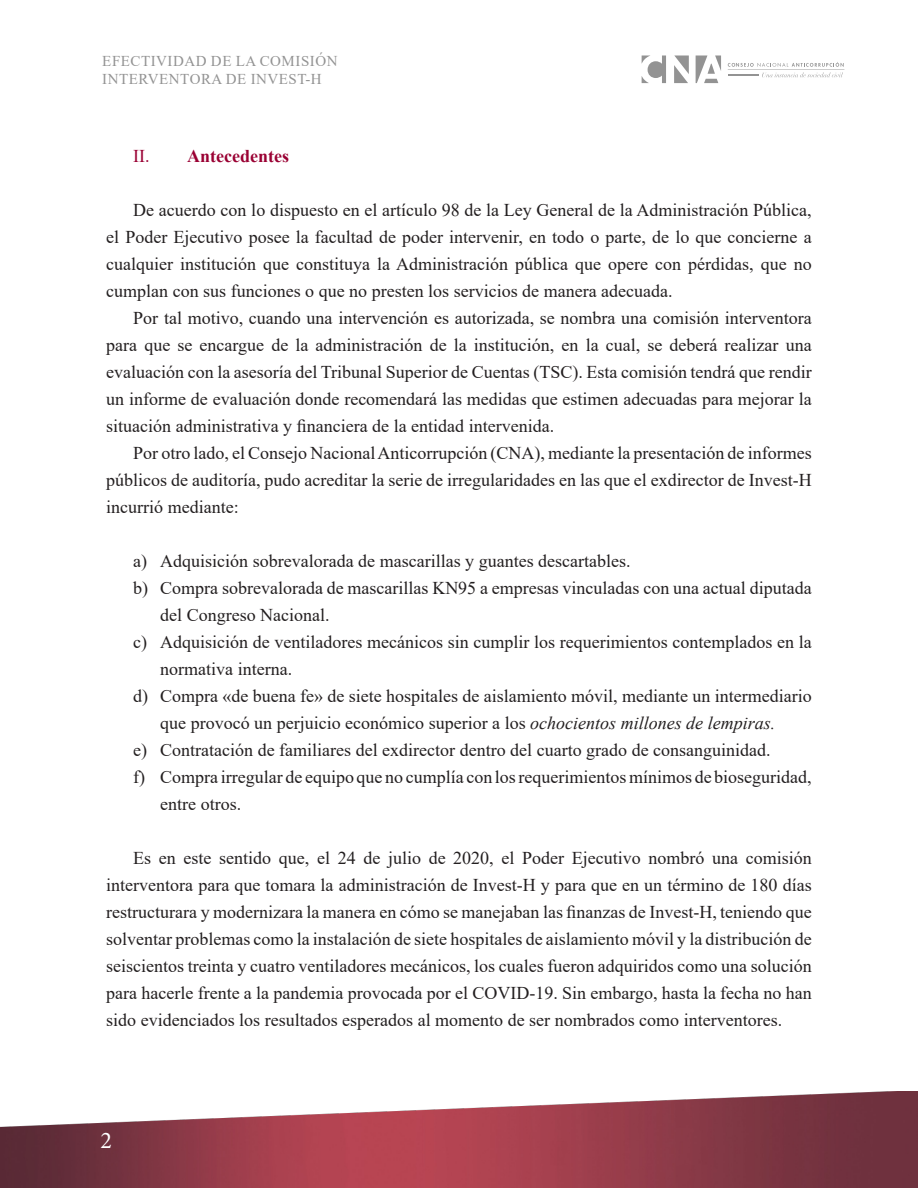
<style>
.page{position:relative;width:918px;height:1188px;background:#fff}
.page>*{position:absolute;margin:0;border:0;box-sizing:border-box;transform-origin:0 0}
.t1{font:24px "Minion Pro";color:#fff}
.t2{font:18px/27px "Times New Roman";color:#231f20;text-align:justify}
.t3{font:700 18px "Times New Roman";color:#9a0033}
.t4{font:15px/18px "Times New Roman";letter-spacing:.035em;color:#939393}
.s1{font-weight:400}
.s2{font-style:italic}
</style>
<div class="page">
<img style="left:0;top:1091px;width:918px;height:97px">
<svg style="left:728px;top:62px;width:116px;height:15px"></svg>
<svg style="left:642px;top:55px;width:24px;height:28px"></svg>
<svg style="left:674px;top:55px;width:15px;height:28px"></svg>
<svg style="left:696px;top:56px;width:25px;height:27px"></svg>
<p class="t4" style="left:102px;top:51px;width:237px">EFECTIVIDAD DE LA COMISIÓN<br>INTERVENTORA DE INVEST-H</p>
<p class="t3" style="left:133px;top:143px;width:157px"><span class="s1">II.</span> Antecedentes</p>
<p class="t2" style="left:106px;top:196px;width:707px;text-indent:27px">De acuerdo con lo dispuesto en el artículo 98 de la Ley General de la Administración Pública, el Poder Ejecutivo posee la facultad de poder intervenir, en todo o parte, de lo que concierne a cualquier institución que constituya la Administración pública que opere con pérdidas, que no cumplan con sus funciones o que no presten los servicios de manera adecuada.</p>
<p class="t2" style="left:106px;top:304px;width:707px;text-indent:27px">Por tal motivo, cuando una intervención es autorizada, se nombra una comisión interventora para que se encargue de la administración de la institución, en la cual, se deberá realizar una evaluación con la asesoría del Tribunal Superior de Cuentas (TSC). Esta comisión tendrá que rendir un informe de evaluación donde recomendará las medidas que estimen adecuadas para mejorar la situación administrativa y financiera de la entidad intervenida.</p>
<p class="t2" style="left:106px;top:439px;width:707px;text-indent:27px">Por otro lado, el Consejo Nacional Anticorrupción (CNA), mediante la presentación de informes públicos de auditoría, pudo acreditar la serie de irregularidades en las que el exdirector de Invest-H incurrió mediante:</p>
<p class="t2" style="left:133px;top:547px;width:499px">a) Adquisición sobrevalorada de mascarillas y guantes descartables.</p>
<p class="t2" style="left:160px;top:574px;width:653px;text-indent:-27px">b) Compra sobrevalorada de mascarillas KN95 a empresas vinculadas con una actual diputada del Congreso Nacional.</p>
<p class="t2" style="left:160px;top:628px;width:653px;text-indent:-27px">c) Adquisición de ventiladores mecánicos sin cumplir los requerimientos contemplados en la normativa interna.</p>
<p class="t2" style="left:133px;top:682px;width:680px;text-align:center">d) Compra «de buena fe» de siete hospitales de aislamiento móvil, mediante un intermediario que provocó un perjuicio económico superior a los <span class="s2">ochocientos millones de lempiras.</span></p>
<p class="t2" style="left:133px;top:736px;width:639px">e) Contratación de familiares del exdirector dentro del cuarto grado de consanguinidad.</p>
<p class="t2" style="left:160px;top:763px;width:653px;text-indent:-27px">f) Compra irregular de equipo que no cumplía con los requerimientos mínimos de bioseguridad, entre otros.</p>
<p class="t2" style="left:106px;top:844px;width:707px;text-indent:27px">Es en este sentido que, el 24 de julio de 2020, el Poder Ejecutivo nombró una comisión interventora para que tomara la administración de Invest-H y para que en un término de 180 días restructurara y modernizara la manera en cómo se manejaban las finanzas de Invest-H, teniendo que solventar problemas como la instalación de siete hospitales de aislamiento móvil y la distribución de seiscientos treinta y cuatro ventiladores mecánicos, los cuales fueron adquiridos como una solución para hacerle frente a la pandemia provocada por el COVID-19. Sin embargo, hasta la fecha no han sido evidenciados los resultados esperados al momento de ser nombrados como interventores.</p>
<h1 class="t1" style="left:101px;top:1124px;width:13px">2</h1>
</div>
